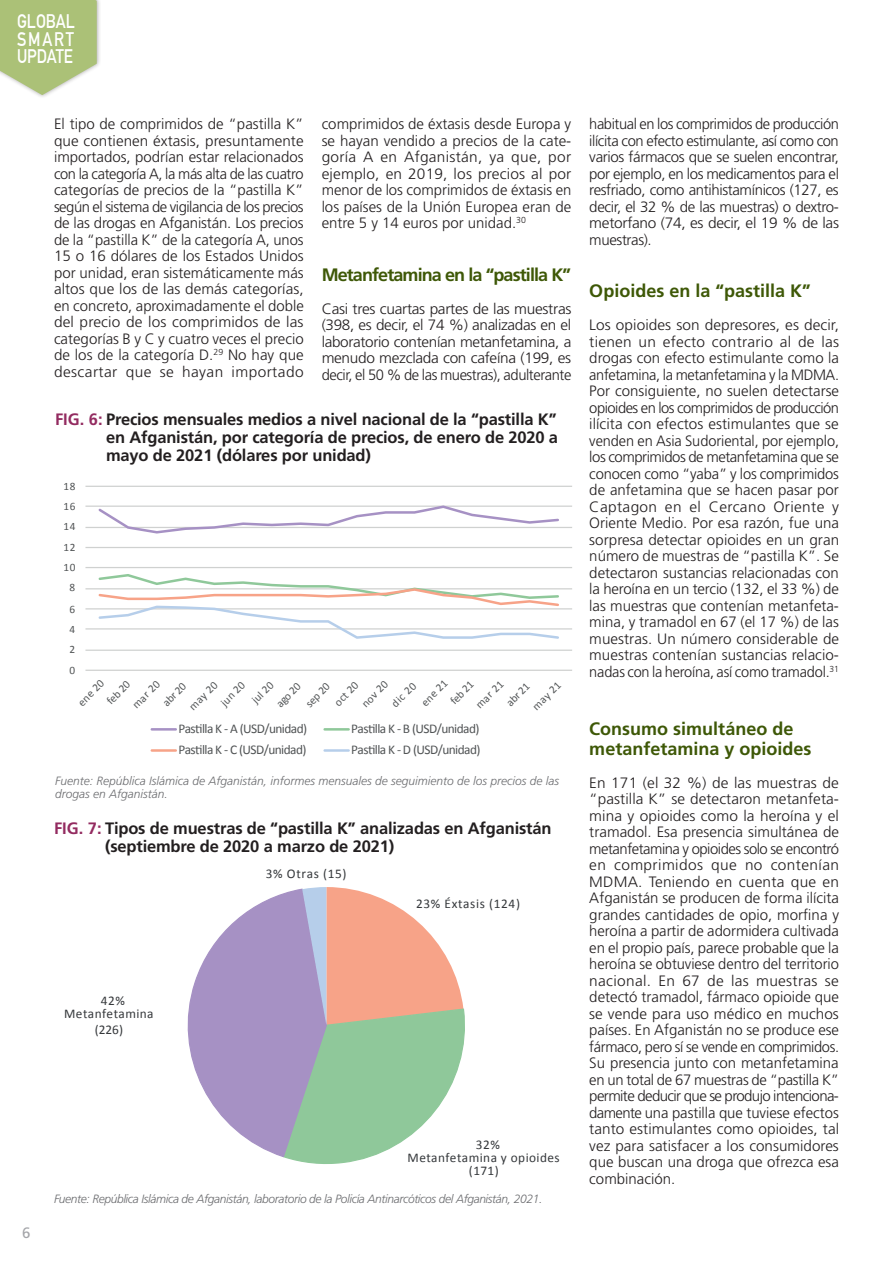
<style>
.page{position:relative;width:893px;height:1263px;background:#fff}
.page>*{position:absolute;margin:0;border:0;box-sizing:border-box;transform-origin:0 0}
.t1{font:700 19.2px/17.5px "DIN Alternate";color:#fff;text-align:justify;scale:.85 1}
.Heading_in_Content{font:700 18px/19.5px "Frutiger LT Std";color:#3e5807}
.Heading_in_Content-2{font:700 18px "Frutiger LT Std";letter-spacing:-.05em;color:#3e5807}
.t2{font:700 16.5px/18px "Frutiger LT Std";letter-spacing:-.01em;color:#231f20;text-align:justify}
.Body{font:300 15px/16.5px "Frutiger LT Std";color:#231f20;text-align:justify}
.t3{font:15px "Frutiger LT Std";color:#a4a5a9}
.t4{font:13.35px "Calibri";letter-spacing:-.04em;color:#515455}
.t5{font:13.35px/13.2px "Calibri";letter-spacing:.035em;color:#36393c;text-align:center}
.Source{font:italic 300 12px/13.5px "Frutiger LT Std";color:#6c6d70}
.Source-2{font:italic 300 12px "Frutiger LT Std";letter-spacing:-.03em;color:#6c6d70}
.t6{font:11.25px/19.2px "Calibri";letter-spacing:.05em;color:#515455}
.s1{color:#932b60}
</style>
<div class="page">
<div style="left:0;top:0;width:101px;height:100px;background:#231f20;opacity:.4"></div>
<svg style="left:0;top:0;width:97px;height:95px"></svg>
<hr style="left:85px;top:650px;width:487px;height:1px;background:#cfd1d0">
<hr style="left:85px;top:628px;width:487px;height:1px;background:#cfd1d0">
<hr style="left:85px;top:608px;width:487px;height:1px;background:#cfd1d0">
<hr style="left:85px;top:588px;width:487px;height:1px;background:#cfd1d0">
<hr style="left:85px;top:567px;width:487px;height:1px;background:#cfd1d0">
<hr style="left:85px;top:547px;width:487px;height:1px;background:#cfd1d0">
<hr style="left:85px;top:527px;width:487px;height:1px;background:#cfd1d0">
<hr style="left:85px;top:505px;width:487px;height:2px;background:#cfd1d0">
<hr style="left:85px;top:486px;width:487px;height:1px;background:#cfd1d0">
<hr style="left:85px;top:670px;width:487px;height:1px;background:#cfd1d0">
<svg style="left:96px;top:505px;width:464px;height:29px"></svg>
<svg style="left:97px;top:574px;width:464px;height:65px"></svg>
<hr style="left:152px;top:728px;width:24px;height:3px;background:#a691c4">
<hr style="left:325px;top:728px;width:24px;height:3px;background:#8fc89a">
<hr style="left:152px;top:749px;width:24px;height:3px;background:#f7a388">
<hr style="left:325px;top:749px;width:24px;height:3px;background:#b6ceea">
<svg style="left:187px;top:887px;width:278px;height:277px"></svg>
<p class="t1" style="left:17px;top:11px;width:70px">GLOBAL SMART UPDATE</p>
<p class="t3" style="left:22px;top:1224px;width:10px">6</p>
<p class="Body" style="left:54px;top:116px;width:251px">El tipo de comprimidos de “pastilla K” que contienen éxtasis, presuntamente importados, podrían estar relacionados con la categoría A, la más alta de las cuatro categorías de precios de la “pastilla K” según el sistema de vigilancia de los precios de las drogas en Afganistán. Los precios de la “pastilla K” de la categoría A, unos 15 o 16 dólares de los Estados Unidos por unidad, eran sistemáticamente más altos que los de las demás categorías, en concreto, aproximadamente el doble del precio de los comprimidos de las categorías B y C y cuatro veces el precio de los de la categoría D.<sup>29</sup> No hay que descartar que se hayan importado</p>
<p class="t2" style="left:106px;top:410px;width:453px;text-indent:-51px"><span class="s1">Fig. 6:</span> Precios mensuales medios a nivel nacional de la “pastilla K” en Afganistán, por categoría de precios, de enero de 2020 a mayo de 2021 (dólares por unidad)</p>
<p class="Body" style="left:322px;top:116px;width:251px">comprimidos de éxtasis desde Europa y se hayan vendido a precios de la cate&shy;goría A en Afganistán, ya que, por ejemplo, en 2019, los precios al por menor de los comprimidos de éxtasis en los países de la Unión Europea eran de entre 5 y 14 euros por unidad.<sup>30</sup></p>
<p class="Heading_in_Content-2" style="left:322px;top:264px;width:251px">Metanfetamina en la “pastilla K”</p>
<p class="Body" style="left:322px;top:300px;width:251px">Casi tres cuartas partes de las muestras (398, es decir, el 74 %) analizadas en el laboratorio contenían metanfetamina, a menudo mezclada con cafeína (199, es decir, el 50 % de las muestras), adulterante</p>
<p class="t6" style="left:64px;top:477px;width:13px">18</p>
<p class="t6" style="left:64px;top:497px;width:13px">16</p>
<p class="t6" style="left:64px;top:517px;width:13px">14</p>
<p class="t6" style="left:64px;top:538px;width:13px">12</p>
<p class="t6" style="left:64px;top:558px;width:13px">10</p>
<p class="t6" style="left:69px;top:578px;width:7px">8</p>
<p class="t6" style="left:69px;top:599px;width:7px">6</p>
<p class="t6" style="left:69px;top:619px;width:7px">4</p>
<p class="t6" style="left:69px;top:639px;width:7px">2</p>
<p class="t6" style="left:69px;top:661px;width:7px">0</p>
<p class="t6" style="left:88px;top:682px;width:30px;text-indent:-22px;rotate:-45deg">ene 20<br>feb 20</p>
<p class="t6" style="left:144px;top:683px;width:29px;line-height:19.8px;text-indent:-23px;rotate:-45deg">mar 20 abr 20</p>
<p class="t6" style="left:184px;top:701px;width:37px;rotate:-45deg">may 20</p>
<p class="t6" style="left:216px;top:697px;width:31px;rotate:-45deg">jun 20</p>
<p class="t6" style="left:247px;top:695px;width:27px;rotate:-45deg">jul 20</p>
<p class="t6" style="left:271px;top:698px;width:31px;rotate:-45deg">ago 20</p>
<p class="t6" style="left:301px;top:698px;width:31px;rotate:-45deg">sep 20</p>
<p class="t6" style="left:330px;top:697px;width:30px;rotate:-45deg">oct 20</p>
<p class="t6" style="left:357px;top:698px;width:34px;rotate:-45deg">nov 20</p>
<p class="t6" style="left:386px;top:698px;width:32px;rotate:-45deg">dic 20</p>
<p class="t6" style="left:416px;top:697px;width:33px;rotate:-45deg">ene 21</p>
<p class="t6" style="left:455px;top:684px;width:36px;line-height:21px;text-indent:-15px;rotate:-45deg">feb 21 mar 21</p>
<p class="t6" style="left:511px;top:685px;width:37px;line-height:21.6px;text-indent:-16px;rotate:-45deg">abr 21 may 21</p>
<p class="t4" style="left:178px;top:720px;width:130px">Pastilla K - A (USD/unidad)</p>
<p class="t4" style="left:351px;top:720px;width:130px">Pastilla K - B (USD/unidad)</p>
<p class="t4" style="left:178px;top:741px;width:130px">Pastilla K - C (USD/unidad)</p>
<p class="t4" style="left:351px;top:741px;width:131px">Pastilla K - D (USD/unidad)</p>
<p class="Source" style="left:55px;top:774px;width:506px">Fuente: República Islámica de Afganistán, informes mensuales de seguimiento de los precios de las drogas en Afganistán.</p>
<p class="t2" style="left:105px;top:819px;width:448px;text-indent:-51px"><span class="s1">Fig. 7:</span> Tipos de muestras de “pastilla K” analizadas en Afganistán (septiembre de 2020 a marzo de 2021)</p>
<p class="t5" style="left:64px;top:994px;width:91px">42%<br>Metanfetamina</p>
<p class="t5" style="left:95px;top:1023px;width:30px">(226)</p>
<p class="t5" style="left:266px;top:867px;width:82px">3% Otras (15)</p>
<p class="t5" style="left:416px;top:897px;width:105px">23% Éxtasis (124)</p>
<p class="t5" style="left:476px;top:1138px;width:26px">32%</p>
<p class="t5" style="left:408px;top:1151px;width:154px">Metanfetamina y opioides</p>
<p class="t5" style="left:469px;top:1164px;width:31px">(171)</p>
<p class="Source-2" style="left:54px;top:1192px;width:490px">Fuente: República Islámica de Afganistán, laboratorio de la Policía Antinarcóticos del Afganistán, 2021.</p>
<p class="Body" style="left:589px;top:116px;width:251px">habitual en los comprimidos de producción ilícita con efecto estimulante, así como con varios fármacos que se suelen encontrar, por ejemplo, en los medicamentos para el resfriado, como antihistamínicos (127, es decir, el 32 % de las muestras) o dextro&shy;metorfano (74, es decir, el 19 % de las muestras).</p>
<p class="Heading_in_Content" style="left:589px;top:281px;width:223px">Opioides en la “pastilla K”</p>
<p class="Body" style="left:589px;top:317px;width:251px">Los opioides son depresores, es decir, tienen un efecto contrario al de las drogas con efecto estimulante como la anfetamina, la metanfetamina y la MDMA.<br>Por consiguiente, no suelen detectarse opioides en los comprimidos de producción ilícita con efectos estimulantes que se venden en Asia Sudoriental, por ejemplo, los comprimidos de metanfetamina que se conocen como “yaba” y los comprimidos de anfetamina que se hacen pasar por Captagon en el Cercano Oriente y Oriente Medio. Por esa razón, fue una sorpresa detectar opioides en un gran número de muestras de “pastilla K”. Se detectaron sustancias relacionadas con la heroína en un tercio (132, el 33 %) de las muestras que contenían metanfeta&shy;mina, y tramadol en 67 (el 17 %) de las muestras. Un número considerable de muestras contenían sustancias relacio&shy;nadas con la heroína, así como tramadol.<sup>31</sup></p>
<p class="Heading_in_Content" style="left:589px;top:719px;width:224px">Consumo simultáneo de metanfetamina y opioides</p>
<p class="Body" style="left:589px;top:774px;width:251px">En 171 (el 32 %) de las muestras de “pastilla K” se detectaron metanfeta&shy;mina y opioides como la heroína y el tramadol. Esa presencia simultánea de metanfetamina y opioides solo se encontró en comprimidos que no contenían MDMA. Teniendo en cuenta que en Afganistán se producen de forma ilícita grandes cantidades de opio, morfina y heroína a partir de adormidera cultivada en el propio país, parece probable que la heroína se obtuviese dentro del territorio nacional. En 67 de las muestras se detectó tramadol, fármaco opioide que se vende para uso médico en muchos países. En Afganistán no se produce ese fármaco, pero sí se vende en comprimidos.<br>Su presencia junto con metanfetamina en un total de 67 muestras de “pastilla K” permite deducir que se produjo intenciona&shy;damente una pastilla que tuviese efectos tanto estimulantes como opioides, tal vez para satisfacer a los consumidores que buscan una droga que ofrezca esa combinación.</p>
</div>
